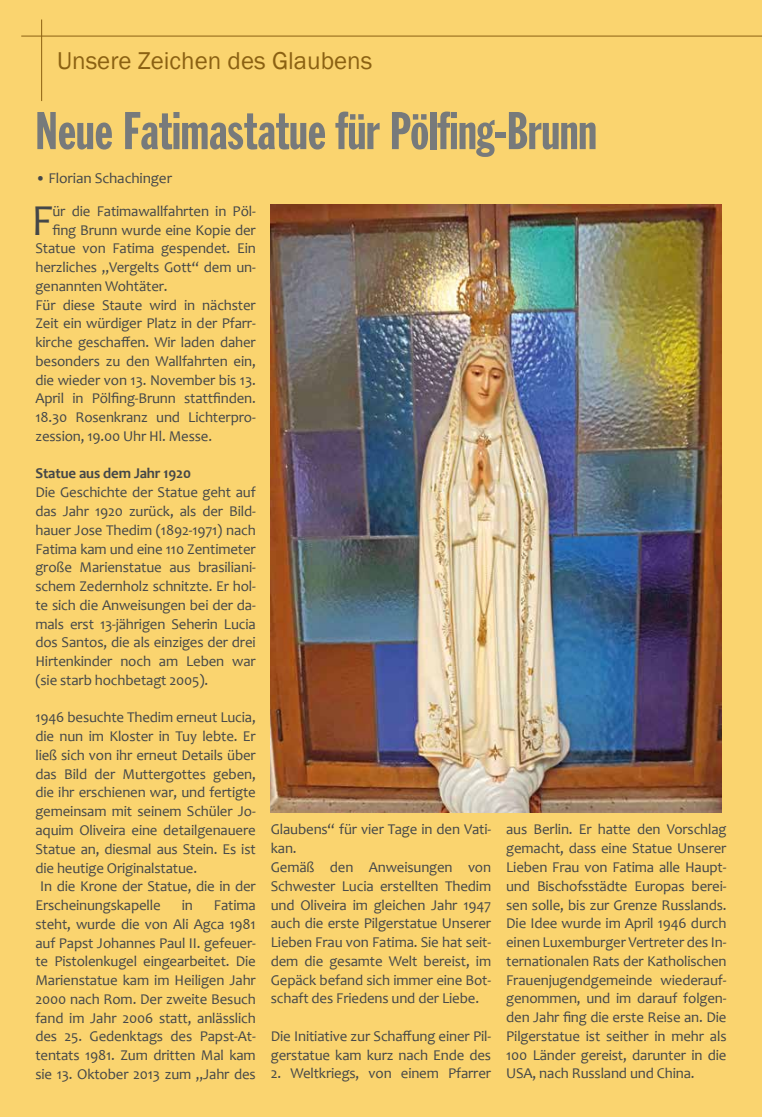
<style>
.page{position:relative;width:762px;height:1117px;background:#fff}
.page>*{position:absolute;margin:0;border:0;box-sizing:border-box;transform-origin:0 0}
.t1{font:extra-condensed 52.12px "Franklin Gothic";color:#777a7b}
.t2{font:44.5px "Candara";color:#444749}
.t3{font:25px "Franklin Gothic";color:#8b6112}
.t4{font:15px/18.8px "Candara";letter-spacing:-.01em;color:#444749;text-align:justify}
.t5{font:700 15px "Candara";letter-spacing:-.01em;color:#444749}
</style>
<div class="page">
<div style="left:0;top:0;width:762px;height:1116px;background:#fad46f"></div>
<img style="left:271px;top:205px;width:450px;height:607px">
<hr style="left:21px;top:36px;width:741px;height:1px;background:#8b6112">
<hr style="left:41px;top:19px;width:1px;height:82px;background:#8b6112">
<h3 class="t3" style="left:57px;top:45px;width:317px">Unsere Zeichen des Glaubens</h3>
<h1 class="t1" style="left:35px;top:103px;width:563px">Neue Fatimastatue für Pölfing-Brunn</h1>
<p class="t4" style="left:35px;top:168px;width:138px">• Florian Schachinger</p>
<h2 class="t2" style="left:31px;top:192px;width:23px">F</h2>
<p class="t4" style="left:52px;top:201px;width:205px">ür die Fatimawallfahrten in Pöl-</p>
<p class="t4" style="left:52px;top:220px;width:205px">fing Brunn wurde eine Kopie der</p>
<p class="t4" style="left:35px;top:239px;width:222px">Statue von Fatima gespendet. Ein</p>
<p class="t4" style="left:35px;top:257px;width:222px">herzliches „Vergelts Gott“ dem un-</p>
<p class="t4" style="left:35px;top:276px;width:134px">genannten Wohtäter.</p>
<p class="t4" style="left:35px;top:295px;width:222px">Für diese Staute wird in nächster</p>
<p class="t4" style="left:35px;top:314px;width:222px">Zeit ein würdiger Platz in der Pfarr-</p>
<p class="t4" style="left:35px;top:332px;width:222px">kirche geschaffen. Wir laden daher</p>
<p class="t4" style="left:35px;top:351px;width:222px">besonders zu den Wallfahrten ein,</p>
<p class="t4" style="left:35px;top:370px;width:222px">die wieder von 13. November bis 13.</p>
<p class="t4" style="left:35px;top:389px;width:222px">April in Pölfing-Brunn stattfinden.</p>
<p class="t4" style="left:35px;top:407px;width:222px">18.30 Rosenkranz und Lichterpro-</p>
<p class="t4" style="left:35px;top:426px;width:178px">zession, 19.00 Uhr Hl. Messe.</p>
<p class="t5" style="left:35px;top:464px;width:157px">Statue aus dem Jahr 1920</p>
<p class="t4" style="left:35px;top:482px;width:222px">Die Geschichte der Statue geht auf das Jahr 1920 zurück, als der Bild&shy;hauer Jose Thedim (1892-1971) nach Fatima kam und eine 110 Zentimeter große Marienstatue aus brasiliani&shy;schem Zedernholz schnitzte. Er hol&shy;te sich die Anweisungen bei der da&shy;mals erst 13-jährigen Seherin Lucia dos Santos, die als einziges der drei Hirtenkinder noch am Leben war (sie starb hochbetagt 2005).</p>
<p class="t4" style="left:35px;top:707px;width:222px">1946 besuchte Thedim erneut Lucia,</p>
<p class="t4" style="left:35px;top:726px;width:222px">die nun im Kloster in Tuy lebte. Er</p>
<p class="t4" style="left:35px;top:745px;width:222px">ließ sich von ihr erneut Details über</p>
<p class="t4" style="left:35px;top:764px;width:222px">das Bild der Muttergottes geben,</p>
<p class="t4" style="left:35px;top:782px;width:222px">die ihr erschienen war, und fertigte</p>
<p class="t4" style="left:35px;top:801px;width:222px">gemeinsam mit seinem Schüler Jo-</p>
<p class="t4" style="left:35px;top:820px;width:222px">aquim Oliveira eine detailgenauere</p>
<p class="t4" style="left:35px;top:839px;width:222px">Statue an, diesmal aus Stein. Es ist</p>
<p class="t4" style="left:35px;top:857px;width:163px">die heutige Originalstatue.</p>
<p class="t4" style="left:40px;top:876px;width:217px">In die Krone der Statue, die in der</p>
<p class="t4" style="left:35px;top:895px;width:127px">Erscheinungskapelle</p>
<p class="t4" style="left:182px;top:895px;width:13px">in</p>
<p class="t4" style="left:35px;top:895px;width:222px;text-indent:178px">Fatima steht, wurde die von Ali Agca 1981 auf Papst Johannes Paul II. gefeuer&shy;te Pistolenkugel eingearbeitet. Die Marienstatue kam im Heiligen Jahr 2000 nach Rom. Der zweite Besuch fand im Jahr 2006 statt, anlässlich des 25. Gedenktags des Papst-At&shy;tentats 1981. Zum dritten Mal kam sie 13. Oktober 2013 zum „Jahr des</p>
<p class="t4" style="left:271px;top:819px;width:222px;text-align:left">Glaubens“ für vier Tage in den Vati&shy;kan.<br>Gemäß den Anweisungen von<br>Schwester Lucia erstellten Thedim und Oliveira im gleichen Jahr 1947 auch die erste Pilgerstatue Unserer<br>Lieben Frau von Fatima. Sie hat seit&shy;dem die gesamte Welt bereist, im<br>Gepäck befand sich immer eine Bot&shy;schaft des Friedens und der Liebe.</p>
<p class="t4" style="left:271px;top:1026px;width:222px">Die Initiative zur Schaffung einer Pil&shy;gerstatue kam kurz nach Ende des</p>
<p class="t4" style="left:271px;top:1063px;width:222px">2. Weltkriegs, von einem Pfarrer</p>
<p class="t4" style="left:506px;top:819px;width:222px">aus Berlin. Er hatte den Vorschlag gemacht, dass eine Statue Unserer Lieben Frau von Fatima alle Haupt&shy;und Bischofsstädte Europas berei&shy;sen solle, bis zur Grenze Russlands.<br>Die Idee wurde im April 1946 durch einen Luxemburger Vertreter des In&shy;ternationalen Rats der Katholischen Frauenjugendgemeinde wiederauf&shy;genommen, und im darauf folgen&shy;den Jahr fing die erste Reise an. Die Pilgerstatue ist seither in mehr als 100 Länder gereist, darunter in die USA, nach Russland und China.</p>
</div>
